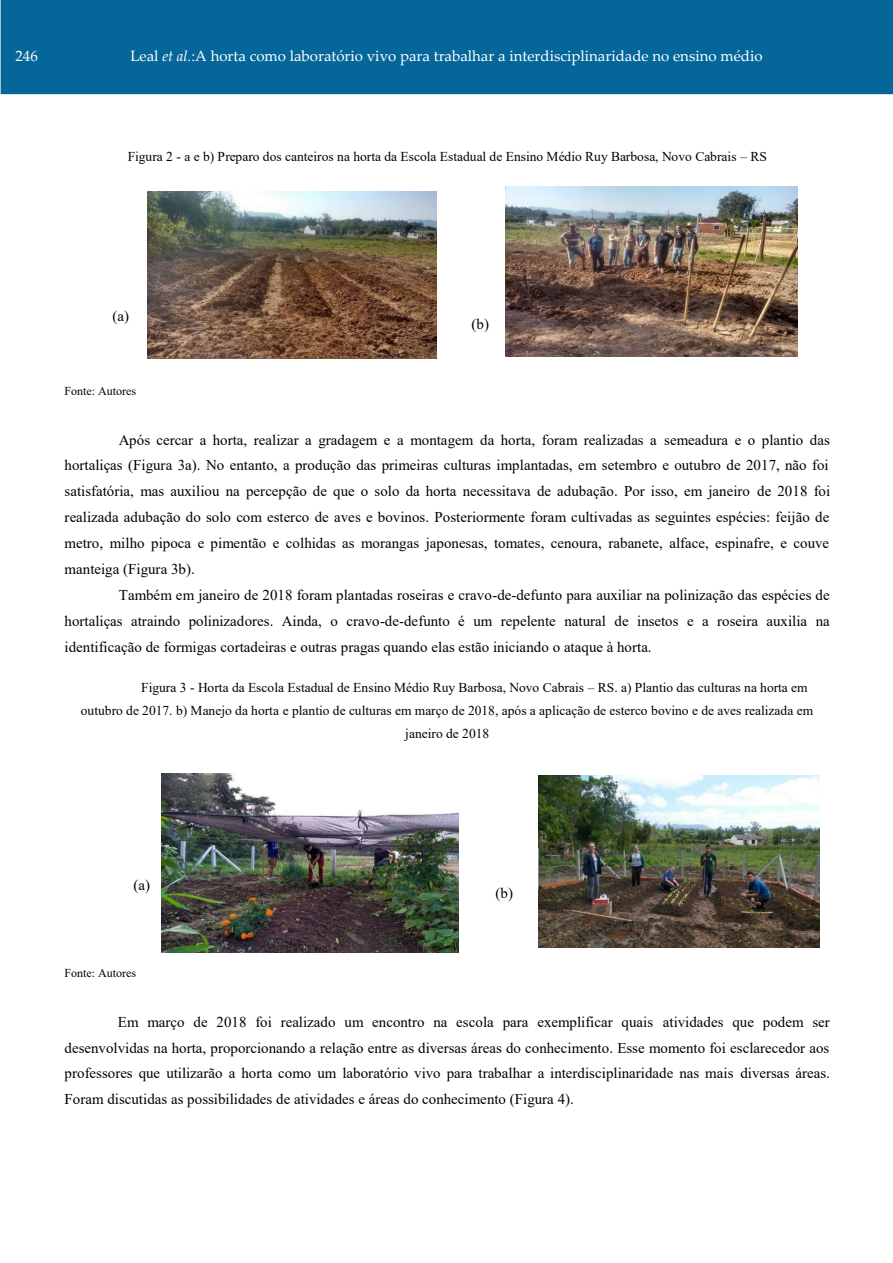
<style>
.page{position:relative;width:893px;height:1263px;background:#fff}
.page>*{position:absolute;margin:0;border:0;box-sizing:border-box;transform-origin:0 0}
.t1{font:15px/25.8px "Times New Roman";color:#000;text-align:justify}
.t2{font:15px "Palatino Linotype";color:#fff}
.t3{font:15px "Times New Roman";color:#00000a}
.t4{font:13.5px "Times New Roman";color:#00000a}
.t5{font:12px "Times New Roman";letter-spacing:-.005em;color:#00000a}
.s1{font-style:italic}
</style>
<div class="page">
<div style="left:1px;top:0;width:892px;height:94px;background:#056699"></div>
<img style="left:539px;top:775px;width:280px;height:173px">
<img style="left:161px;top:773px;width:297px;height:179px">
<img style="left:148px;top:191px;width:288px;height:168px">
<img style="left:505px;top:187px;width:292px;height:170px">
<p class="t2" style="left:15px;top:45px;width:24px">246</p>
<p class="t2" style="left:130px;top:45px;width:634px">Leal <span class="s1">et al.</span>:A horta como laboratório vivo para trabalhar a interdisciplinaridade no ensino médio</p>
<p class="t4" style="left:128px;top:147px;width:641px">Figura 2 - a e b) Preparo dos canteiros na horta da Escola Estadual de Ensino Médio Ruy Barbosa, Novo Cabrais – RS</p>
<p class="t3" style="left:113px;top:305px;width:18px">(a)</p>
<p class="t3" style="left:472px;top:313px;width:19px">(b)</p>
<p class="t5" style="left:65px;top:383px;width:73px">Fonte: Autores</p>
<p class="t1" style="left:119px;top:426px;width:713px">Após cercar a horta, realizar a gradagem e a montagem da horta, foram realizadas a semeadura e o plantio das</p>
<p class="t1" style="left:65px;top:452px;width:766px">hortaliças (Figura 3a). No entanto, a produção das primeiras culturas implantadas, em setembro e outubro de 2017, não foi</p>
<p class="t1" style="left:65px;top:478px;width:767px">satisfatória, mas auxiliou na percepção de que o solo da horta necessitava de adubação. Por isso, em janeiro de 2018 foi</p>
<p class="t1" style="left:65px;top:504px;width:766px">realizada adubação do solo com esterco de aves e bovinos. Posteriormente foram cultivadas as seguintes espécies: feijão de</p>
<p class="t1" style="left:65px;top:530px;width:766px">metro, milho pipoca e pimentão e colhidas as morangas japonesas, tomates, cenoura, rabanete, alface, espinafre, e couve</p>
<p class="t1" style="left:65px;top:555px;width:132px">manteiga (Figura 3b).</p>
<p class="t1" style="left:119px;top:581px;width:713px">Também em janeiro de 2018 foram plantadas roseiras e cravo-de-defunto para auxiliar na polinização das espécies de</p>
<p class="t1" style="left:65px;top:607px;width:766px">hortaliças atraindo polinizadores. Ainda, o cravo-de-defunto é um repelente natural de insetos e a roseira auxilia na</p>
<p class="t1" style="left:65px;top:633px;width:589px">identificação de formigas cortadeiras e outras pragas quando elas estão iniciando o ataque à horta.</p>
<p class="t4" style="left:141px;top:677px;width:668px">Figura 3 - Horta da Escola Estadual de Ensino Médio Ruy Barbosa, Novo Cabrais – RS. a) Plantio das culturas na horta em</p>
<p class="t4" style="left:81px;top:701px;width:734px">outubro de 2017. b) Manejo da horta e plantio de culturas em março de 2018, após a aplicação de esterco bovino e de aves realizada em</p>
<p class="t4" style="left:405px;top:724px;width:86px">janeiro de 2018</p>
<p class="t3" style="left:134px;top:874px;width:18px">(a)</p>
<p class="t3" style="left:495px;top:882px;width:19px">(b)</p>
<p class="t5" style="left:65px;top:965px;width:73px">Fonte: Autores</p>
<p class="t1" style="left:65px;top:1008px;width:767px;text-indent:53px">Em março de 2018 foi realizado um encontro na escola para exemplificar quais atividades que podem ser desenvolvidas na horta, proporcionando a relação entre as diversas áreas do conhecimento. Esse momento foi esclarecedor aos professores que utilizarão a horta como um laboratório vivo para trabalhar a interdisciplinaridade nas mais diversas áreas.<br>Foram discutidas as possibilidades de atividades e áreas do conhecimento (Figura 4).</p>
</div>
